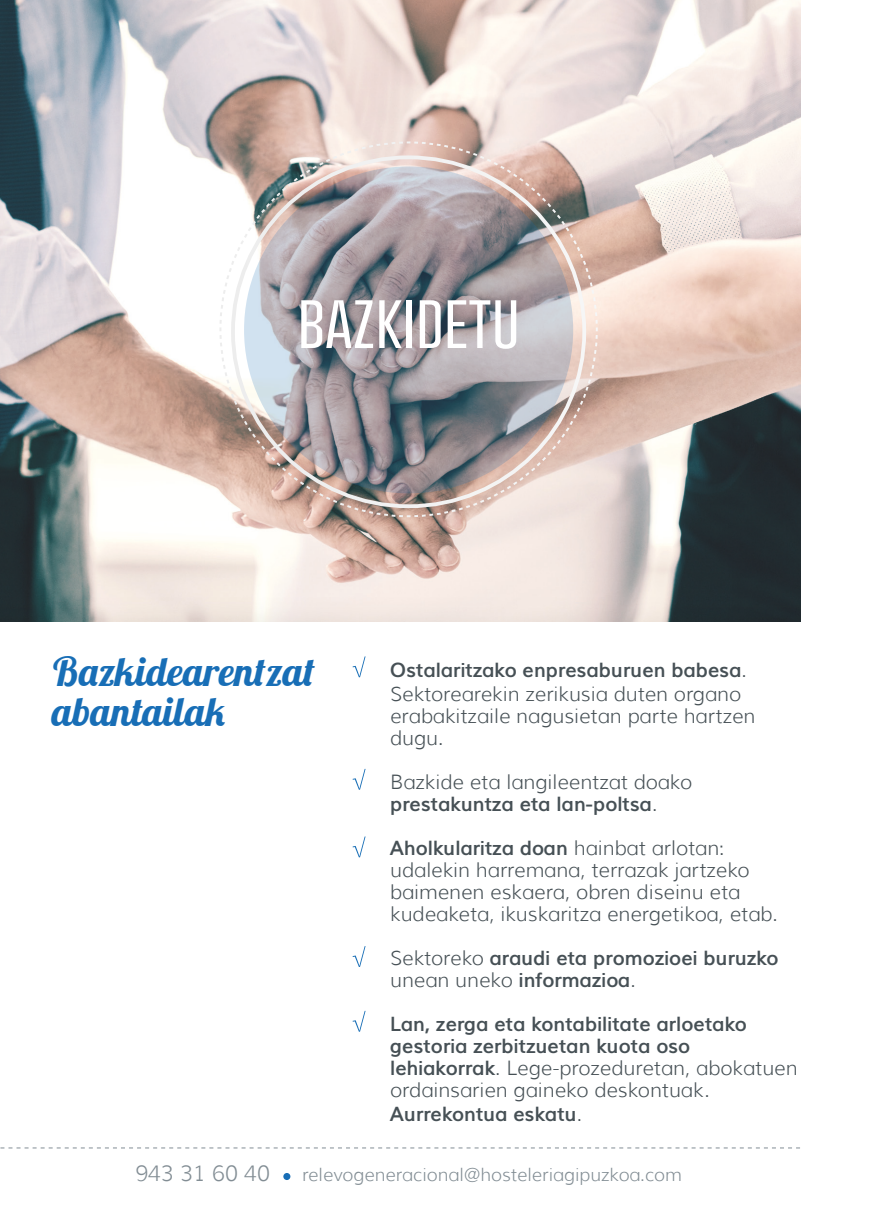
<style>
.page{position:relative;width:874px;height:1225px;background:#fff}
.page>*{position:absolute;margin:0;border:0;box-sizing:border-box;transform-origin:0 0}
.t1{font:300 60px "Gobold";color:#fff}
.t2{font:italic 700 40px/40px "Lobster Two";color:#186eb6}
.t3{font:300 22px "Muli";color:#828d94}
.t4{font:300 20px/22px "Muli";color:#465055}
.t5{font:700 20px/22px "Muli";color:#465055}
.t6{font:300 18px "Muli";color:#828d94}
.s1{font-weight:700}
.s2{font-weight:300}
</style>
<div class="page">
<svg style="left:352px;top:656px;width:13px;height:21px"></svg>
<svg style="left:352px;top:769px;width:13px;height:20px"></svg>
<svg style="left:352px;top:836px;width:13px;height:21px"></svg>
<svg style="left:352px;top:946px;width:13px;height:21px"></svg>
<svg style="left:352px;top:1011px;width:13px;height:20px"></svg>
<img style="left:0;top:0;width:799px;height:622px">
<svg style="left:218px;top:140px;width:380px;height:378px;background:#b2a9a9"></svg>
<div style="left:283px;top:1173px;width:7px;height:7px;background:#186eb6;border-radius:50%"></div>
<svg style="left:0;top:1147px;width:799px;height:1px"></svg>
<p class="t1" style="left:297px;top:284px;width:224px">BAZKIDETU</p>
<p class="t2" style="left:51px;top:650px;width:264px">Bazkidearentzat abantailak</p>
<p class="t4" style="left:390px;top:657px;width:358px;line-height:24px"><span class="s1">Ostalaritzako enpresaburuen babesa</span>.<br>Sektorearekin zerikusia duten organo</p>
<p class="t4" style="left:390px;top:704px;width:366px">erabakitzaile nagusietan parte hartzen dugu.</p>
<p class="t4" style="left:390px;top:770px;width:303px">Bazkide eta langileentzat doako <span class="s1">prestakuntza eta lan-poltsa</span>.</p>
<p class="t4" style="left:390px;top:836px;width:389px"><span class="s1">Aholkularitza doan</span> hainbat arlotan: udalekin harremana, terrazak jartzeko baimenen eskaera, obren diseinu eta kudeaketa, ikuskaritza energetikoa, etab.</p>
<p class="t5" style="left:390px;top:947px;width:390px"><span class="s2">Sektoreko</span> araudi eta promozioei buruzko <span class="s2">unean uneko</span> informazioa<span class="s2">.</span></p>
<p class="t5" style="left:390px;top:1013px;width:409px">Lan, zerga eta kontabilitate arloetako gestoria zerbitzuetan kuota oso lehiakorrak<span class="s2">. Lege-prozeduretan, abokatuen ordainsarien gaineko deskontuak.</span></p>
<p class="t5" style="left:390px;top:1103px;width:193px">Aurrekontua eskatu<span class="s2">.</span></p>
<p class="t3" style="left:135px;top:1159px;width:136px">943 31 60 40</p>
<p class="t6" style="left:302px;top:1163px;width:381px">relevogeneracional@hosteleriagipuzkoa.com</p>
</div>
